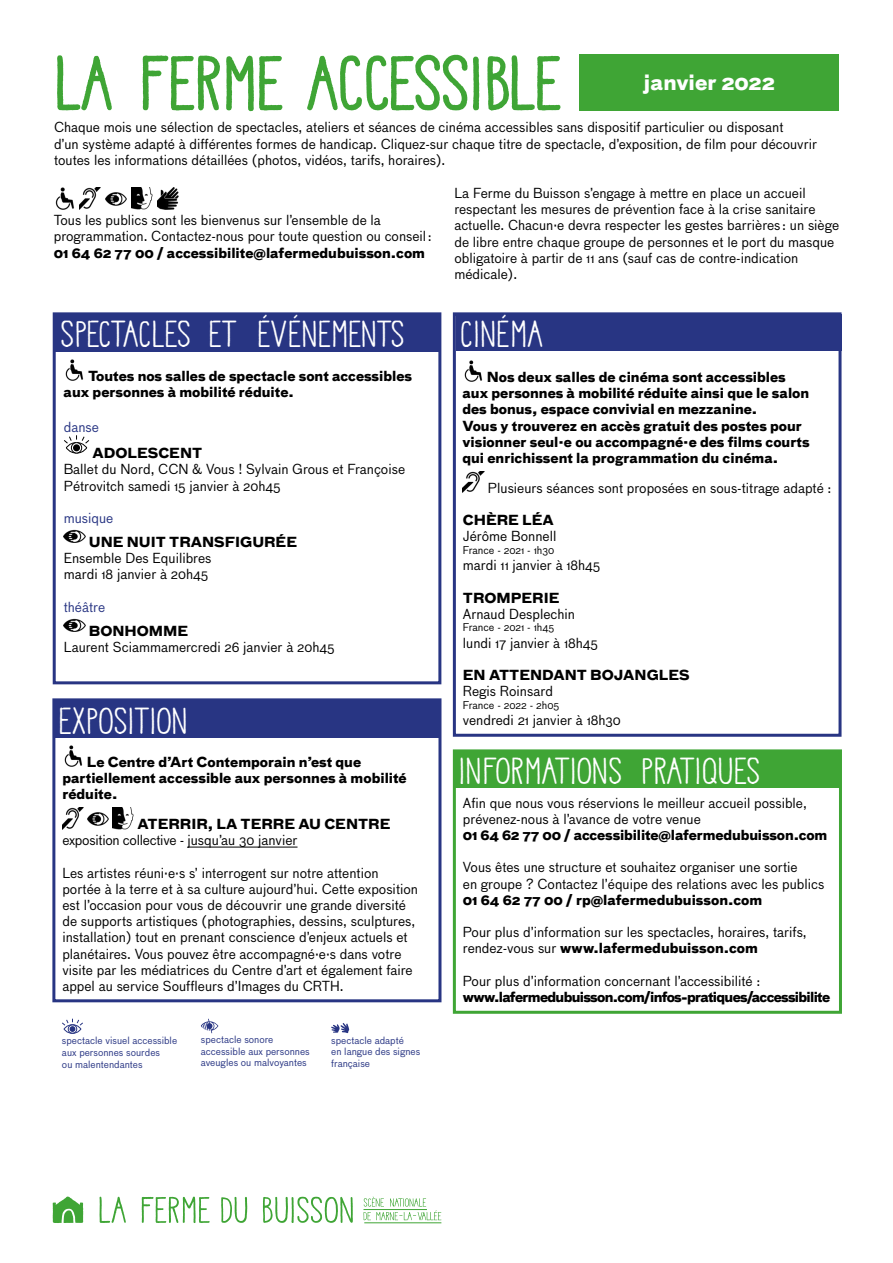
<style>
.page{position:relative;width:893px;height:1263px;background:#fff}
.page>*{position:absolute;margin:0;border:0;box-sizing:border-box;transform-origin:0 0}
.t1{font:700 75.15px "Maingauche";letter-spacing:-.035em;color:#3fa535}
.t2{font:37.5px "Maingauche";letter-spacing:-.045em;color:#fff}
.t3{font:700 20.55px "Bau";color:#fff}
.t4{font:13.5px/16.2px "Bau";color:#000}
.t5{font:700 13.5px/16.2px "Bau";color:#000}
.t6{font:700 13.5px "Bau";letter-spacing:-.05em;color:#000}
.t7{font:13.5px "Bau";letter-spacing:-.02em;color:#000}
.t8{font:13.5px "Bau";color:#283583}
.t9{font:10.5px "Bau";color:#000}
.t10{font:9.75px/11.7px "Bau";color:#283583}
.s1{font-weight:700}
</style>
<div class="page">
<div style="left:580px;top:54px;width:259px;height:56px;background:#3fa535"></div>
<svg style="left:99px;top:1196px;width:254px;height:27px"></svg>
<svg style="left:53px;top:1196px;width:30px;height:27px"></svg>
<svg style="left:363px;top:1196px;width:78px;height:24px"></svg>
<hr style="left:363px;top:1209px;width:64px;height:1px;background:#3fa535">
<hr style="left:364px;top:1222px;width:77px;height:1px;background:#3fa535">
<div style="left:53px;top:312px;width:388px;height:372px;border:3px solid #283583"></div>
<div style="left:55px;top:315px;width:384px;height:37px;background:#283583"></div>
<svg style="left:64px;top:435px;width:26px;height:19px"></svg>
<img style="left:64px;top:529px;width:21px;height:14px">
<img style="left:64px;top:618px;width:21px;height:14px">
<img style="left:65px;top:360px;width:19px;height:21px">
<img style="left:55px;top:188px;width:19px;height:21px">
<img style="left:80px;top:188px;width:21px;height:21px">
<img style="left:106px;top:192px;width:21px;height:14px">
<img style="left:131px;top:188px;width:22px;height:21px">
<img style="left:157px;top:188px;width:22px;height:21px">
<div style="left:453px;top:312px;width:388px;height:425px;border:3px solid #283583"></div>
<div style="left:456px;top:314px;width:385px;height:37px;background:#283583"></div>
<img style="left:463px;top:471px;width:21px;height:22px">
<img style="left:464px;top:361px;width:19px;height:21px">
<div style="left:453px;top:749px;width:389px;height:265px;border:3px solid #3fa535"></div>
<div style="left:455px;top:751px;width:385px;height:37px;background:#3fa535"></div>
<svg style="left:62px;top:1019px;width:21px;height:15px"></svg>
<div style="left:52px;top:698px;width:389px;height:304px;border:3px solid #283583"></div>
<div style="left:54px;top:701px;width:385px;height:37px;background:#283583"></div>
<hr style="left:187px;top:847px;width:111px;height:1px;background:#000">
<img style="left:62px;top:808px;width:22px;height:21px">
<img style="left:87px;top:812px;width:22px;height:14px">
<img style="left:112px;top:808px;width:22px;height:21px">
<img style="left:64px;top:746px;width:19px;height:21px">
<svg style="left:201px;top:1019px;width:17px;height:14px"></svg>
<svg style="left:331px;top:1023px;width:18px;height:10px"></svg>
<h1 class="t1" style="left:54px;top:40px;width:510px">LA FERME ACCESSIBLE</h1>
<p class="t4" style="left:54px;top:119px;width:765px">Chaque mois une sélection de spectacles, ateliers et séances de cinéma accessibles sans dispositif particulier ou disposant<br>d’un système adapté à différentes formes de handicap. Cliquez-sur chaque titre de spectacle, d’exposition, de film pour découvrir toutes les informations détaillées (photos, vidéos, tarifs, horaires).</p>
<h3 class="t3" style="left:644px;top:68px;width:132px">janvier 2022</h3>
<p class="t4" style="left:54px;top:212px;width:380px">Tous les publics sont les bienvenus sur l’ensemble de la programmation. Contactez-nous pour toute question ou conseil:</p>
<p class="t5" style="left:54px;top:244px;width:373px">01 64 62 77 00 / accessibilite@lafermedubuisson.com</p>
<h2 class="t2" style="left:60px;top:313px;width:348px">SPECTACLES ET ÉVÉNEMENTS</h2>
<p class="t5" style="left:64px;top:367px;width:350px;text-indent:25px">Toutes nos salles de spectacle sont accessibles aux personnes à mobilité réduite.</p>
<p class="t8" style="left:64px;top:419px;width:37px">danse</p>
<p class="t5" style="left:93px;top:445px;width:111px">ADOLESCENT</p>
<p class="t4" style="left:64px;top:461px;width:343px">Ballet du Nord, CCN &amp; Vous ! Sylvain Grous et Françoise<br>Pétrovitch samedi 15 janvier à 20h45</p>
<p class="t8" style="left:64px;top:510px;width:51px">musique</p>
<p class="t5" style="left:89px;top:533px;width:210px">UNE NUIT TRANSFIGURÉE</p>
<p class="t4" style="left:64px;top:550px;width:149px">Ensemble Des Equilibres mardi 18 janvier à 20h45</p>
<p class="t8" style="left:64px;top:599px;width:43px">théâtre</p>
<p class="t5" style="left:89px;top:622px;width:101px">BONHOMME</p>
<p class="t4" style="left:64px;top:639px;width:272px">Laurent Sciammamercredi 26 janvier à 20h45</p>
<h2 class="t2" style="left:59px;top:699px;width:131px">EXPOSITION</h2>
<p class="t5" style="left:62px;top:753px;width:346px;text-indent:25px">Le Centre d’Art Contemporain n’est que partiellement accessible aux personnes à mobilité réduite.</p>
<p class="t5" style="left:138px;top:815px;width:254px">ATERRIR, LA TERRE AU CENTRE</p>
<p class="t7" style="left:62px;top:832px;width:237px">exposition collective - jusqu’au 30 janvier</p>
<p class="t4" style="left:62px;top:865px;width:357px">Les artistes réuni·e·s s’ interrogent sur notre attention portée à la terre et à sa culture aujourd’hui. Cette exposition est l’occasion pour vous de découvrir une grande diversité de supports artistiques (photographies, dessins, sculptures, installation) tout en prenant conscience d’enjeux actuels et planétaires. Vous pouvez être accompagné·e·s dans votre visite par les médiatrices du Centre d’art et également faire appel au service Souffleurs d’Images du CRTH.</p>
<p class="t10" style="left:62px;top:1035px;width:117px">spectacle visuel accessible aux personnes sourdes<br>ou malentendantes</p>
<p class="t10" style="left:201px;top:1033px;width:110px">spectacle sonore accessible aux personnes aveugles ou malvoyantes</p>
<p class="t10" style="left:331px;top:1034px;width:90px">spectacle adapté<br>en langue des signes française</p>
<p class="t4" style="left:454px;top:185px;width:386px">La Ferme du Buisson s’engage à mettre en place un accueil respectant les mesures de prévention face à la crise sanitaire actuelle. Chacun·e devra respecter les gestes barrières : un siège de libre entre chaque groupe de personnes et le port du masque obligatoire à partir de 11 ans (sauf cas de contre-indication médicale).</p>
<h2 class="t2" style="left:460px;top:313px;width:85px">CINÉMA</h2>
<p class="t5" style="left:462px;top:368px;width:349px;text-indent:25px">Nos deux salles de cinéma sont accessibles aux personnes à mobilité réduite ainsi que le salon des bonus, espace convivial en mezzanine.<br>Vous y trouverez en accès gratuit des postes pour visionner seul·e ou accompagné·e des films courts qui enrichissent la programmation du cinéma.</p>
<p class="t4" style="left:488px;top:480px;width:345px">Plusieurs séances sont proposées en sous-titrage adapté :</p>
<p class="t5" style="left:463px;top:512px;width:93px">CHÈRE LÉA</p>
<p class="t4" style="left:463px;top:528px;width:95px">Jérôme Bonnell</p>
<p class="t9" style="left:463px;top:544px;width:93px">France - 2021 - 1h30</p>
<p class="t4" style="left:463px;top:557px;width:139px">mardi 11 janvier à 18h45</p>
<p class="t5" style="left:463px;top:589px;width:98px">TROMPERIE</p>
<p class="t4" style="left:463px;top:606px;width:114px">Arnaud Desplechin</p>
<p class="t9" style="left:463px;top:621px;width:93px">France - 2021 - 1h45</p>
<p class="t4" style="left:463px;top:634px;width:136px">lundi 17 janvier à 18h45</p>
<p class="t5" style="left:463px;top:666px;width:228px">EN ATTENDANT BOJANGLES</p>
<p class="t4" style="left:463px;top:683px;width:92px">Regis Roinsard</p>
<p class="t9" style="left:463px;top:699px;width:98px">France - 2022 - 2h05</p>
<p class="t4" style="left:463px;top:712px;width:159px">vendredi 21 janvier à 18h30</p>
<h2 class="t2" style="left:459px;top:749px;width:304px">INFORMATIONS PRATIQUES</h2>
<p class="t4" style="left:463px;top:795px;width:346px">Afin que nous vous réservions le meilleur accueil possible, prévenez-nous à l’avance de votre venue</p>
<p class="t5" style="left:463px;top:826px;width:366px">01 64 62 77 00 / accessibilite@lafermedubuisson.com</p>
<p class="t4" style="left:463px;top:859px;width:363px">Vous êtes une structure et souhaitez organiser une sortie<br>en groupe ? Contactez l’équipe des relations avec les publics</p>
<p class="t5" style="left:463px;top:891px;width:301px">01 64 62 77 00 / rp@lafermedubuisson.com</p>
<p class="t4" style="left:463px;top:924px;width:345px">Pour plus d’information sur les spectacles, horaires, tarifs, rendez-vous sur <span class="s1">www.lafermedubuisson.com</span></p>
<p class="t4" style="left:463px;top:973px;width:299px">Pour plus d’information concernant l’accessibilité :</p>
<p class="t6" style="left:463px;top:988px;width:369px">www.lafermedubuisson.com/infos-pratiques/accessibilite</p>
</div>
